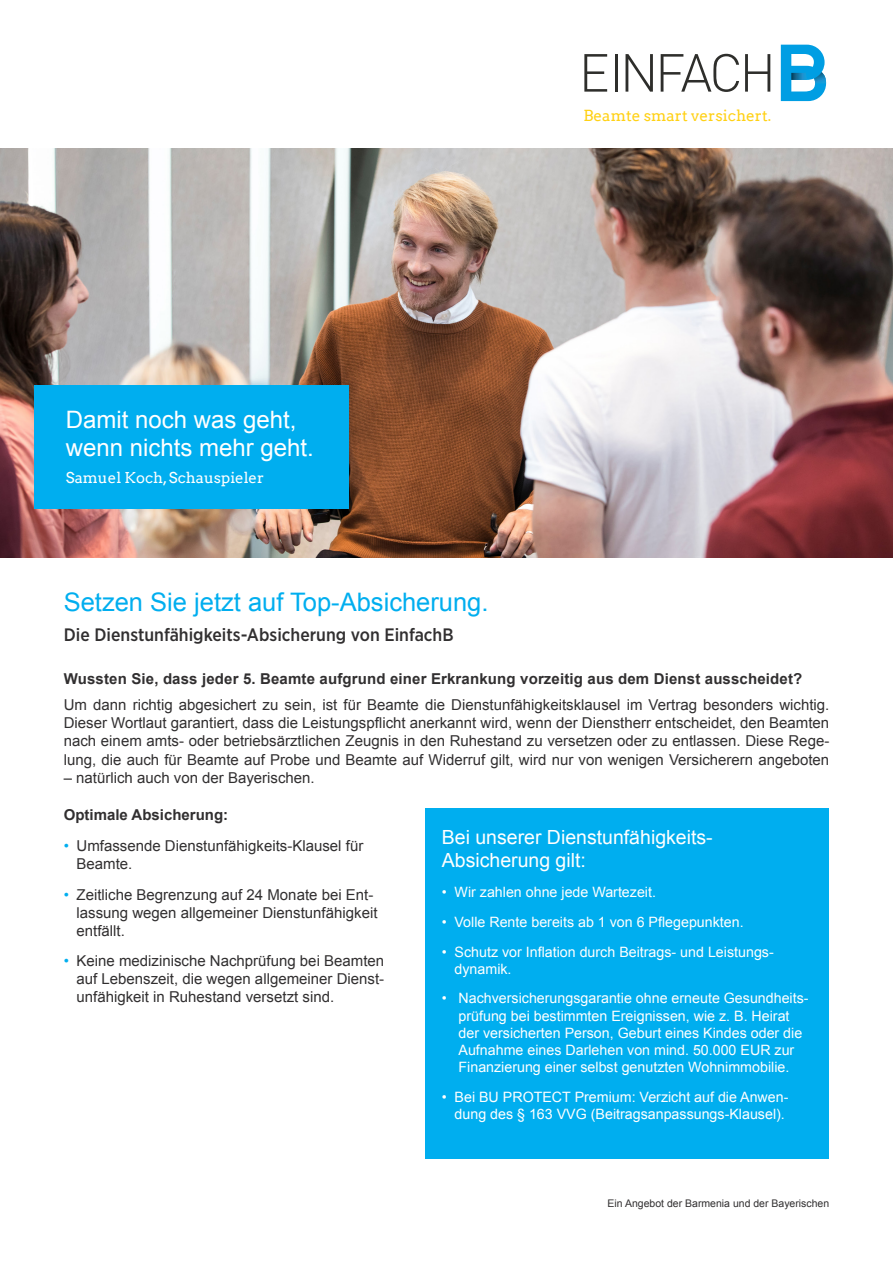
<style>
.page{position:relative;width:893px;height:1263px;background:#fff}
.page>*{position:absolute;margin:0;border:0;box-sizing:border-box;transform-origin:0 0}
.t1{font:25.5px "Arial";color:#00aeef}
.Subline{font:24px/28.8px "Arial";color:#fff}
.t2{font:19.5px "Arial";color:#fff}
.t3{font:500 18px "Gotham Narrow";color:#312f30}
.t4{font:15.3px "Arvo";color:#ffd114}
.t5{font:15px/18px "Arial";color:#312f30;text-align:justify}
.t6{font:700 15px "Arial";letter-spacing:.01em;color:#312f30}
.Subline-2{font:15px "Arvo";color:#fff}
.t7{font:14.25px/17.1px "Arial";color:#fff}
.Bullets{font:10.5px "Arial";color:#312f30}
.s1{color:#00aeef}
</style>
<div class="page">
<img style="left:0;top:149px;width:893px;height:408px">
<div style="left:34px;top:385px;width:315px;height:123px;background:#00aeef"></div>
<svg style="left:584px;top:54px;width:23px;height:38px"></svg>
<hr style="left:615px;top:54px;width:3px;height:38px;background:#2e2e2b">
<svg style="left:625px;top:54px;width:28px;height:38px"></svg>
<svg style="left:661px;top:54px;width:78px;height:38px"></svg>
<svg style="left:745px;top:54px;width:25px;height:38px"></svg>
<svg style="left:781px;top:45px;width:45px;height:56px"></svg>
<div style="left:426px;top:808px;width:403px;height:351px;background:#00aeef"></div>
<p class="Subline" style="left:66px;top:405px;width:250px">Damit noch was geht, wenn nichts mehr geht.</p>
<p class="Subline-2" style="left:66px;top:468px;width:200px">Samuel Koch, Schauspieler</p>
<p class="t4" style="left:583px;top:106px;width:189px">Beamte smart versichert.</p>
<p class="t1" style="left:64px;top:585px;width:426px">Setzen Sie jetzt auf Top-Absicherung.</p>
<p class="t3" style="left:64px;top:623px;width:391px">Die Dienstunfähigkeits-Absicherung von EinfachB</p>
<p class="t6" style="left:64px;top:669px;width:740px">Wussten Sie, dass jeder 5. Beamte aufgrund einer Erkrankung vorzeitig aus dem Dienst ausscheidet?</p>
<p class="t5" style="left:64px;top:696px;width:767px">Um dann richtig abgesichert zu sein, ist für Beamte die Dienstunfähigkeitsklausel im Vertrag besonders wichtig.<br>Dieser Wortlaut garantiert, dass die Leistungspflicht anerkannt wird, wenn der Dienstherr entscheidet, den Beamten nach einem amts- oder betriebsärztlichen Zeugnis in den Ruhestand zu versetzen oder zu entlassen. Diese Rege&shy;lung, die auch für Beamte auf Probe und Beamte auf Widerruf gilt, wird nur von wenigen Versicherern angeboten</p>
<p class="t5" style="left:64px;top:768px;width:252px">– natürlich auch von der Bayerischen.</p>
<p class="t6" style="left:64px;top:805px;width:166px">Optimale Absicherung:</p>
<p class="t5" style="left:77px;top:837px;width:288px;text-indent:-13px"><span class="s1">•</span> Umfassende Dienstunfähigkeits-Klausel für<br>Beamte.</p>
<p class="t5" style="left:77px;top:885px;width:302px;text-align:left;text-indent:-13px"><span class="s1">•</span> Zeitliche Begrenzung auf 24 Monate bei Ent&shy;lassung wegen allgemeiner Dienstunfähigkeit entfällt.</p>
<p class="t5" style="left:77px;top:952px;width:309px;text-indent:-13px"><span class="s1">•</span> Keine medizinische Nachprüfung bei Beamten auf Lebenszeit, die wegen allgemeiner Dienst&shy;unfähigkeit in Ruhestand versetzt sind.</p>
<p class="t2" style="left:442px;top:824px;width:272px">Bei unserer Dienstunfähigkeits-</p>
<p class="t2" style="left:442px;top:847px;width:146px">Absicherung gilt:</p>
<p class="t7" style="left:442px;top:883px;width:216px">• Wir zahlen ohne jede Wartezeit.</p>
<p class="t7" style="left:442px;top:913px;width:303px">• Volle Rente bereits ab 1 von 6 Pflegepunkten.</p>
<p class="t7" style="left:455px;top:943px;width:321px;text-indent:-13px">• Schutz vor Inflation durch Beitrags- und Leistungs&shy;dynamik.</p>
<p class="t7" style="left:458px;top:990px;width:352px;text-indent:-17px">• Nachversicherungsgarantie ohne erneute Gesundheits&shy;prüfung bei bestimmten Ereignissen, wie z. B. Heirat der versicherten Person, Geburt eines Kindes oder die Aufnahme eines Darlehen von mind. 50.000 EUR zur Finanzierung einer selbst genutzten Wohnimmobilie.</p>
<p class="t7" style="left:442px;top:1088px;width:348px;text-align:right">• Bei BU PROTECT Premium: Verzicht auf die Anwen&shy;dung des § 163 VVG (Beitragsanpassungs-Klausel).</p>
<p class="Bullets" style="left:607px;top:1196px;width:223px">Ein Angebot der Barmenia und der Bayerischen</p>
</div>
